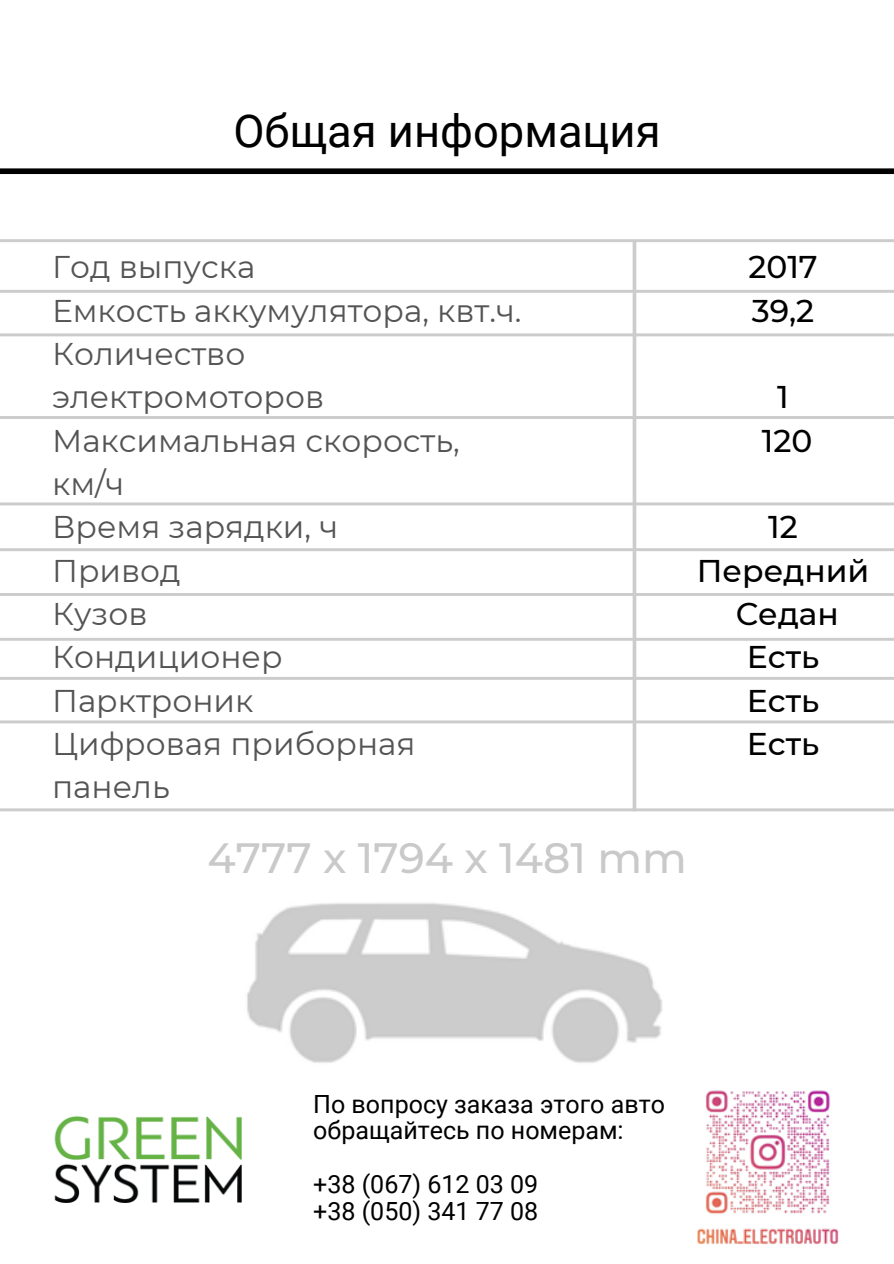
<style>
.page{position:relative;width:894px;height:1264px;background:#fff}
.page>*{position:absolute;margin:0;border:0;box-sizing:border-box;transform-origin:0 0}
.t1{font:45.3px "Roboto";color:#000}
.t2{font:500 42.3px "Montserrat";color:#c9c9c9}
.t3{font:31.35px/43.3px "Montserrat";color:#545454}
.t4{font:500 31.35px "Montserrat";color:#000}
.t5{font:25.05px/26.8px "Roboto";color:#000}
</style>
<div class="page">
<img style="left:247px;top:903px;width:415px;height:160px">
<div style="left:0;top:168px;width:893px;height:6px;background:#000"></div>
<svg style="left:0;top:239px;width:893px;height:573px"></svg>
<img style="left:697px;top:1090px;width:141px;height:154px">
<img style="left:54px;top:1116px;width:187px;height:86px">
<p class="t1" style="left:233px;top:105px;width:428px">Общая информация</p>
<p class="t3" style="left:52px;top:245px;width:205px">Год выпуска</p>
<p class="t3" style="left:52px;top:289px;width:471px">Емкость аккумулятора, квт.ч.</p>
<p class="t3" style="left:52px;top:332px;width:273px">Количество электромоторов</p>
<p class="t3" style="left:52px;top:418px;width:409px">Максимальная скорость,</p>
<p class="t3" style="left:52px;top:462px;width:74px">км/ч</p>
<p class="t3" style="left:52px;top:505px;width:287px">Время зарядки, ч</p>
<p class="t3" style="left:52px;top:548px;width:130px">Привод</p>
<p class="t3" style="left:52px;top:592px;width:97px">Кузов</p>
<p class="t3" style="left:52px;top:635px;width:232px">Кондиционер</p>
<p class="t3" style="left:52px;top:678px;width:203px">Парктроник</p>
<p class="t3" style="left:52px;top:722px;width:365px">Цифровая приборная панель</p>
<p class="t4" style="left:748px;top:248px;width:71px">2017</p>
<p class="t4" style="left:751px;top:291px;width:64px">39,2</p>
<p class="t4" style="left:777px;top:378px;width:13px">1</p>
<p class="t4" style="left:761px;top:421px;width:52px">120</p>
<p class="t4" style="left:768px;top:508px;width:31px">12</p>
<p class="t4" style="left:696px;top:551px;width:174px">Передний</p>
<p class="t4" style="left:735px;top:594px;width:104px">Седан</p>
<p class="t4" style="left:746px;top:638px;width:74px">Есть</p>
<p class="t4" style="left:746px;top:681px;width:74px">Есть</p>
<p class="t4" style="left:746px;top:724px;width:74px">Есть</p>
<p class="t2" style="left:207px;top:832px;width:480px">4777 x 1794 x 1481 mm</p>
<p class="t5" style="left:313px;top:1090px;width:353px">По вопросу заказа этого авто обращайтесь по номерам:</p>
<p class="t5" style="left:313px;top:1170px;width:226px">+38 (067) 612 03 09</p>
<p class="t5" style="left:313px;top:1197px;width:226px">+38 (050) 341 77 08</p>
</div>
